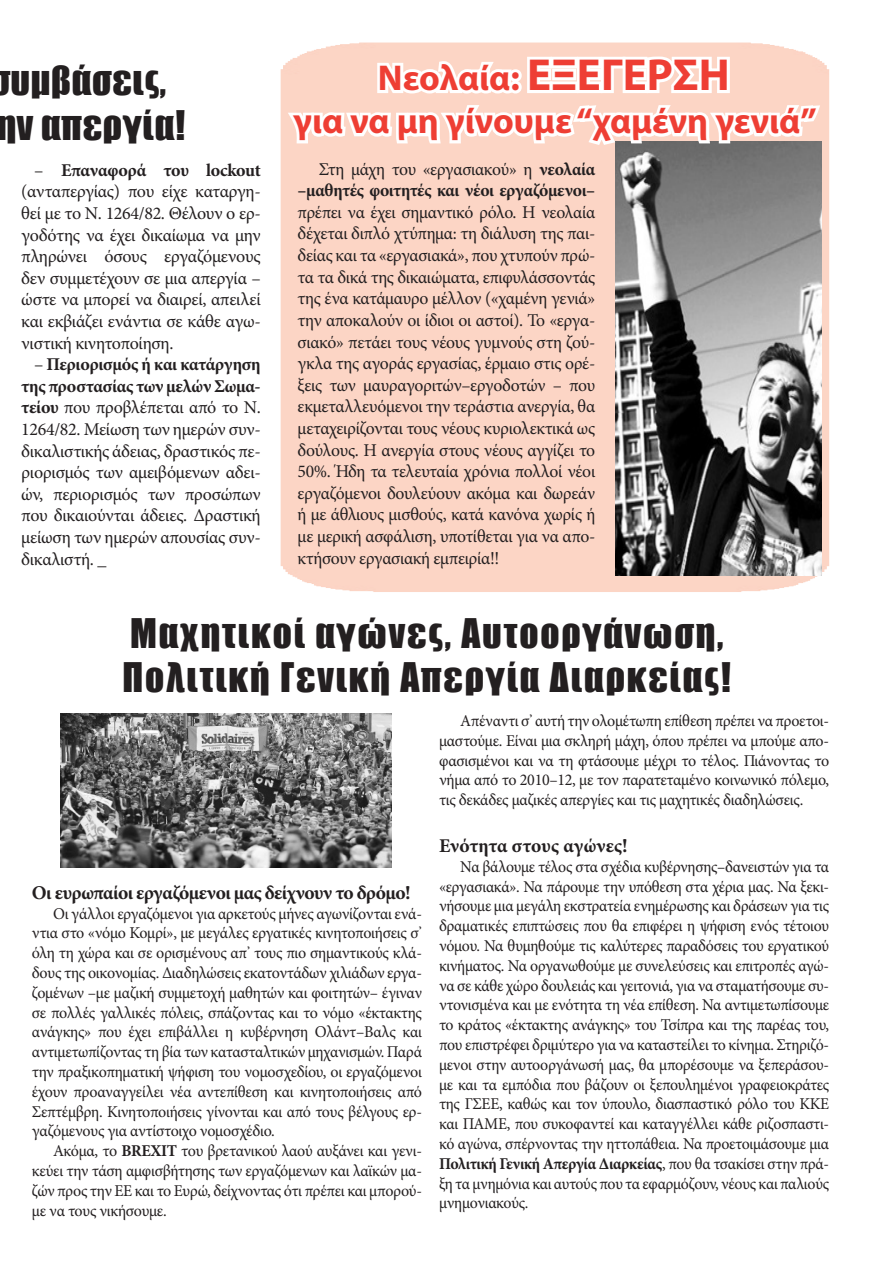
<style>
.page{position:relative;width:893px;height:1263px;background:#fff}
.page>*{position:absolute;margin:0;border:0;box-sizing:border-box;transform-origin:0 0}
.t1{font:37.5px "Impact";letter-spacing:.05em;color:#231f20}
.t2{font:37.5px/45px "Impact";letter-spacing:.02em;color:#231f20}
.t3{font:700 36px "Myriad Pro";color:#ee3e34}
.t4{font:700 19.5px "Minion Pro";letter-spacing:-.025em;color:#231f20}
.t5{font:700 19.5px "Minion Pro";letter-spacing:.005em;color:#231f20}
.t6{font:18px/21.6px "Minion Pro";letter-spacing:-.02em;color:#231f20;text-align:justify}
.t7{font:16.5px/19.8px "Minion Pro";letter-spacing:-.02em;color:#231f20;text-align:justify}
.t8{font:16.5px/19.8px "Minion Pro";letter-spacing:-.02em;color:#231f20;text-align:justify;scale:.96 1}
.s1{font-weight:700}
.s2{font-size:45px}
</style>
<div class="page">
<div style="left:281px;top:63px;width:548px;height:529px;background:#fcd5c5"></div>
<img style="left:615px;top:198px;width:207px;height:377px">
<img style="left:61px;top:714px;width:331px;height:153px">
<svg style="left:282px;top:42px;width:542px;height:156px"></svg>
<h1 class="t2" style="left:-10px;top:57px;width:197px">συμβάσεις, ην απεργία!</h1>
<p class="t6" style="left:21px;top:159px;width:241px;text-indent:13px">– <span class="s1">Επαναφορά του lockout </span>(ανταπεργίας) που είχε καταργη&shy;θεί με το Ν. 1264/82. Θέλουν ο ερ&shy;γοδότης να έχει δικαίωμα να μην πληρώνει όσους εργαζόμενους δεν συμμετέχουν σε μια απεργία – ώστε να μπορεί να διαιρεί, απειλεί και εκβιάζει ενάντια σε κάθε αγω&shy;νιστική κινητοποίηση.</p>
<p class="t6" style="left:21px;top:354px;width:241px;text-indent:13px">– <span class="s1">Περιορισμός ή και κατάργηση της προστασίας των μελών Σωμα&shy;τείου</span> που προβλέπεται από το Ν.<br>1264/82. Μείωση των ημερών συν&shy;δικαλιστικής άδειας, δραστικός πε&shy;ριορισμός των αμειβόμενων αδει&shy;ών, περιορισμός των προσώπων που δικαιούνται άδειες. Δραστική μείωση των ημερών απουσίας συν&shy;δικαλιστή. _</p>
<p class="t3" style="left:378px;top:54px;width:354px">Νεολαία: <span class="s2">ΕΞΕΓΕΡΣΗ</span></p>
<p class="t3" style="left:293px;top:98px;width:525px">για να μη γίνουμε “χαμένη γενιά”</p>
<p class="t6" style="left:298px;top:158px;width:299px;text-indent:21px">Στη μάχη του «εργασιακού» η <span class="s1">νεολαία –μαθητές φοιτητές και νέοι εργαζόμενοι– </span>πρέπει να έχει σημαντικό ρόλο. Η νεολαία δέχεται διπλό χτύπημα: τη διάλυση της παι&shy;δείας και τα «εργασιακά», που χτυπούν πρώ&shy;τα τα δικά της δικαιώματα, επιφυλάσσοντάς της ένα κατάμαυρο μέλλον («χαμένη γενιά» την αποκαλούν οι ίδιοι οι αστοί). Το «εργα&shy;σιακό» πετάει τους νέους γυμνούς στη ζού&shy;γκλα της αγοράς εργασίας, έρμαιο στις ορέ&shy;ξεις των μαυραγοριτών–εργοδοτών – που εκμεταλλευόμενοι την τεράστια ανεργία, θα μεταχειρίζονται τους νέους κυριολεκτικά ως δούλους. Η ανεργία στους νέους αγγίζει το 50%. Ήδη τα τελευταία χρόνια πολλοί νέοι εργαζόμενοι δουλεύουν ακόμα και δωρεάν ή με άθλιους μισθούς, κατά κανόνα χωρίς ή με μερική ασφάλιση, υποτίθεται για να απο&shy;κτήσουν εργασιακή εμπειρία!!</p>
<p class="t1" style="left:130px;top:604px;width:595px">Μαχητικοί αγώνες, Αυτοοργάνωση,</p>
<p class="t1" style="left:123px;top:648px;width:610px">Πολιτική Γενική Απεργία Διαρκείας!</p>
<p class="t4" style="left:32px;top:879px;width:380px">Οι ευρωπαίοι εργαζόμενοι μας δείχνουν το δρόμο!</p>
<p class="t7" style="left:32px;top:903px;width:392px;text-indent:21px">Οι γάλλοι εργαζόμενοι για αρκετούς μήνες αγωνίζονται ενά&shy;ντια στο «νόμο Κομρί», με μεγάλες εργατικές κινητοποιήσεις σ’ όλη τη χώρα και σε ορισμένους απ’ τους πιο σημαντικούς κλά&shy;δους της οικονομίας. Διαδηλώσεις εκατοντάδων χιλιάδων εργα&shy;ζομένων –με μαζική συμμετοχή μαθητών και φοιτητών– έγιναν σε πολλές γαλλικές πόλεις, σπάζοντας και το νόμο «έκτακτης ανάγκης» που έχει επιβάλλει η κυβέρνηση Ολάντ–Βαλς και αντιμετωπίζοντας τη βία των κατασταλτικών μηχανισμών. Παρά την πραξικοπηματική ψήφιση του νομοσχεδίου, οι εργαζόμενοι έχουν προαναγγείλει νέα αντεπίθεση και κινητοποιήσεις από Σεπτέμβρη. Κινητοποιήσεις γίνονται και από τους βέλγους ερ&shy;γαζόμενους για αντίστοιχο νομοσχέδιο.</p>
<p class="t7" style="left:32px;top:1141px;width:392px;text-indent:21px">Ακόμα, το <span class="s1">BREXIT</span> του βρετανικού λαού αυξάνει και γενι&shy;κεύει την τάση αμφισβήτησης των εργαζόμενων και λαϊκών μα&shy;ζών προς την ΕΕ και το Ευρώ, δείχνοντας ότι πρέπει και μπορού&shy;με να τους νικήσουμε.</p>
<p class="t7" style="left:439px;top:711px;width:392px;text-indent:21px">Απέναντι σ’ αυτή την ολομέτωπη επίθεση πρέπει να προετοι&shy;μαστούμε. Είναι μια σκληρή μάχη, όπου πρέπει να μπούμε απο&shy;φασισμένοι και να τη φτάσουμε μέχρι το τέλος. Πιάνοντας το νήμα από το 2010–12, με τον παρατεταμένο κοινωνικό πόλεμο, τις δεκάδες μαζικές απεργίες και τις μαχητικές διαδηλώσεις.</p>
<p class="t5" style="left:439px;top:832px;width:190px">Ενότητα στους αγώνες!</p>
<p class="t8" style="left:439px;top:857px;width:408px;text-indent:21px">Να βάλουμε τέλος στα σχέδια κυβέρνησης–δανειστών για τα «εργασιακά». Να πάρουμε την υπόθεση στα χέρια μας. Να ξεκι&shy;νήσουμε μια μεγάλη εκστρατεία ενημέρωσης και δράσεων για τις δραματικές επιπτώσεις που θα επιφέρει η ψήφιση ενός τέτοιου νόμου. Να θυμηθούμε τις καλύτερες παραδόσεις του εργατικού κινήματος. Να οργανωθούμε με συνελεύσεις και επιτροπές αγώ&shy;να σε κάθε χώρο δουλειάς και γειτονιά, για να σταματήσουμε συ&shy;ντονισμένα και με ενότητα τη νέα επίθεση. Να αντιμετωπίσουμε το κράτος «έκτακτης ανάγκης» του Τσίπρα και της παρέας του, που επιστρέφει δριμύτερο για να καταστείλει το κίνημα. Στηριζό&shy;μενοι στην αυτοοργάνωσή μας, θα μπορέσουμε να ξεπεράσου&shy;με και τα εμπόδια που βάζουν οι ξεπουλημένοι γραφειοκράτες της ΓΣΕΕ, καθώς και τον ύπουλο, διασπαστικό ρόλο του ΚΚΕ και ΠΑΜΕ, που συκοφαντεί και καταγγέλλει κάθε ριζοσπαστι&shy;κό αγώνα, σπέρνοντας την ηττοπάθεια. Να προετοιμάσουμε μια <span class="s1">Πολιτική Γενική Απεργία Διαρκείας</span>, που θα τσακίσει στην πρά&shy;ξη τα μνημόνια και αυτούς που τα εφαρμόζουν, νέους και παλιούς μνημονιακούς.</p>
</div>
